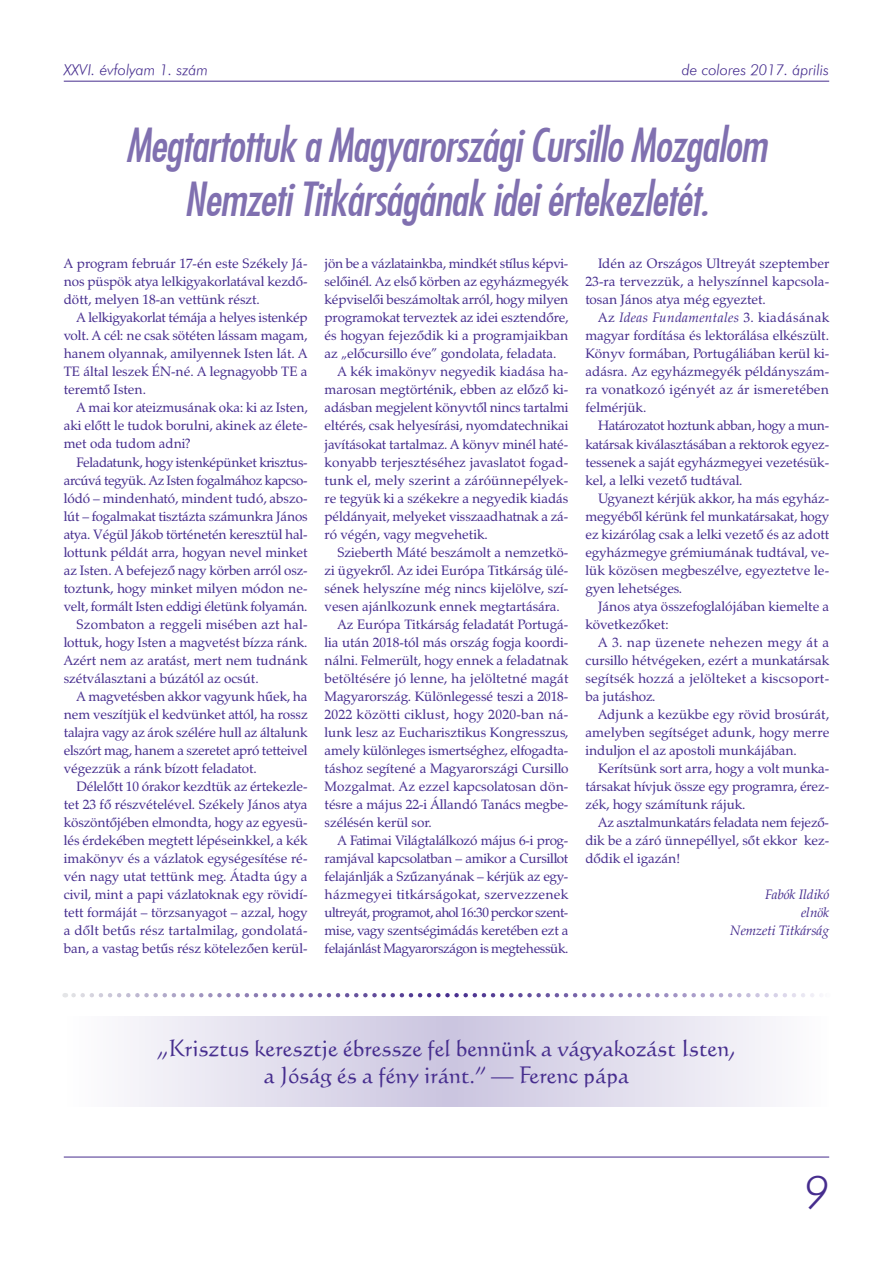
<style>
.page{position:relative;width:893px;height:1263px;background:#fff}
.page>*{position:absolute;margin:0;border:0;box-sizing:border-box;transform-origin:0 0}
.t1{font:45px/54px "Futura Md Cn PFL Italic";letter-spacing:-.02em;color:#8070b0;text-align:center}
.t2{font:45px "Futura Lt PFL Italic";color:#462d8e}
.t3{font:22.5px/27px "Calligraphic 421 PFL";color:#462d8e;text-align:center}
.t4{font:15px "Futura Lt PFL Italic";color:#462d8e}
.t5{font:13.5px/18px "Zapf Calligraphic 801 PFL";color:#462d8e;text-align:justify}
.t6{font:13.5px "Zapf Calligraphic 801 PFL";letter-spacing:-.025em;color:#462d8e}
.t7{font:13.5px "Zapf Calligraphic 801 PFL";letter-spacing:-.035em;color:#462d8e}
.t8{font:13.5px "Zapf Calligraphic 801 PFL";letter-spacing:-.02em;color:#462d8e}
.t9{font:13.5px "Zapf Calligraphic 801 PFL";letter-spacing:.02em;color:#462d8e}
.t10{font:13.5px "Zapf Calligraphic 801 PFL";letter-spacing:.025em;color:#462d8e}
.t11{font:italic 13.5px/18px "Zapf Calligraphic 801 PFL";color:#462d8e;text-align:right}
.s1{font-style:italic}
</style>
<div class="page">
<hr style="left:64px;top:81px;width:765px;height:1px;background:#462d8e">
<hr style="left:64px;top:1157px;width:765px;height:1px;background:#462d8e">
<svg style="left:130px;top:1016px;width:640px;height:91px;background:#e0dcec"></svg>
<svg style="left:73px;top:993px;width:741px;height:4px"></svg>
<p class="t4" style="left:64px;top:61px;width:146px">XXVI. évfolyam 1. szám</p>
<p class="t4" style="left:682px;top:61px;width:149px">de colores 2017. április</p>
<h1 class="t1" style="left:126px;top:117px;width:643px">Megtartottuk a Magyarországi Cursillo Mozgalom<br>Nemzeti Titkárságának idei értekezletét.</h1>
<p class="t5" style="left:64px;top:255px;width:245px">A program február 17-én este Székely Já&shy;nos püspök atya lelkigyakorlatával kezdő&shy;dött, melyen 18-an vettünk részt.</p>
<p class="t5" style="left:64px;top:309px;width:245px;text-indent:13px">A lelkigyakorlat témája a helyes istenkép volt. A cél: ne csak sötéten lássam magam, hanem olyannak, amilyennek Isten lát. A TE által leszek ÉN-né. A legnagyobb TE a teremtő Isten.</p>
<p class="t5" style="left:64px;top:399px;width:245px;text-indent:13px">A mai kor ateizmusának oka: ki az Isten, aki előtt le tudok borulni, akinek az élete&shy;met oda tudom adni?</p>
<p class="t8" style="left:77px;top:453px;width:233px">Feladatunk, hogy istenképünket krisztus-</p>
<p class="t6" style="left:64px;top:471px;width:245px">arcúvá tegyük. Az Isten fogalmához kapcso-</p>
<p class="t5" style="left:64px;top:489px;width:245px">lódó – mindenható, mindent tudó, abszo-</p>
<p class="t5" style="left:64px;top:507px;width:245px">lút – fogalmakat tisztázta számunkra János</p>
<p class="t5" style="left:64px;top:525px;width:245px">atya. Végül Jákob történetén keresztül hal-</p>
<p class="t5" style="left:64px;top:543px;width:245px">lottunk példát arra, hogyan nevel minket</p>
<p class="t5" style="left:64px;top:561px;width:245px">az Isten. A befejező nagy körben arról osz-</p>
<p class="t5" style="left:64px;top:579px;width:245px">toztunk, hogy minket milyen módon ne-</p>
<p class="t5" style="left:64px;top:597px;width:245px">velt, formált Isten eddigi életünk folyamán.</p>
<p class="t5" style="left:77px;top:615px;width:233px">Szombaton a reggeli misében azt hal-</p>
<p class="t5" style="left:64px;top:633px;width:245px">lottuk, hogy Isten a magvetést bízza ránk.</p>
<p class="t5" style="left:64px;top:651px;width:245px">Azért nem az aratást, mert nem tudnánk</p>
<p class="t5" style="left:64px;top:669px;width:196px">szétválasztani a búzától az ocsút.</p>
<p class="t5" style="left:77px;top:687px;width:233px">A magvetésben akkor vagyunk hűek, ha</p>
<p class="t5" style="left:64px;top:705px;width:245px">nem veszítjük el kedvünket attól, ha rossz</p>
<p class="t5" style="left:64px;top:723px;width:245px">talajra vagy az árok szélére hull az általunk</p>
<p class="t5" style="left:64px;top:741px;width:245px">elszórt mag, hanem a szeretet apró tetteivel</p>
<p class="t5" style="left:64px;top:759px;width:195px">végezzük a ránk bízott feladatot.</p>
<p class="t5" style="left:77px;top:777px;width:233px">Délelőtt 10 órakor kezdtük az értekezle-</p>
<p class="t5" style="left:64px;top:795px;width:245px">tet 23 fő részvételével. Székely János atya</p>
<p class="t5" style="left:64px;top:813px;width:245px">köszöntőjében elmondta, hogy az egyesü-</p>
<p class="t5" style="left:64px;top:831px;width:245px">lés érdekében megtett lépéseinkkel, a kék</p>
<p class="t5" style="left:64px;top:849px;width:245px">imakönyv és a vázlatok egységesítése ré-</p>
<p class="t5" style="left:64px;top:867px;width:245px">vén nagy utat tettünk meg. Átadta úgy a</p>
<p class="t5" style="left:64px;top:885px;width:245px">civil, mint a papi vázlatoknak egy rövidí-</p>
<p class="t5" style="left:64px;top:903px;width:245px">tett formáját – törzsanyagot – azzal, hogy</p>
<p class="t5" style="left:64px;top:921px;width:245px">a dőlt betűs rész tartalmilag, gondolatá-</p>
<p class="t5" style="left:64px;top:939px;width:245px">ban, a vastag betűs rész kötelezően kerül-</p>
<p class="t5" style="left:325px;top:255px;width:245px">jön be a vázlatainkba, mindkét stílus képvi-</p>
<p class="t5" style="left:325px;top:273px;width:245px">selőinél. Az első körben az egyházmegyék</p>
<p class="t5" style="left:325px;top:291px;width:245px">képviselői beszámoltak arról, hogy milyen</p>
<p class="t5" style="left:325px;top:309px;width:245px">programokat terveztek az idei esztendőre,</p>
<p class="t5" style="left:325px;top:327px;width:245px">és hogyan fejeződik ki a programjaikban</p>
<p class="t5" style="left:325px;top:345px;width:233px">az „előcursillo éve” gondolata, feladata.</p>
<p class="t5" style="left:337px;top:363px;width:233px">A kék imakönyv negyedik kiadása ha-</p>
<p class="t5" style="left:325px;top:381px;width:245px">marosan megtörténik, ebben az előző ki-</p>
<p class="t5" style="left:325px;top:399px;width:245px">adásban megjelent könyvtől nincs tartalmi</p>
<p class="t5" style="left:325px;top:417px;width:245px">eltérés, csak helyesírási, nyomdatechnikai</p>
<p class="t5" style="left:325px;top:435px;width:245px">javításokat tartalmaz. A könyv minél haté-</p>
<p class="t5" style="left:325px;top:453px;width:245px">konyabb terjesztéséhez javaslatot fogad-</p>
<p class="t5" style="left:325px;top:471px;width:245px">tunk el, mely szerint a záróünnepélyek-</p>
<p class="t5" style="left:325px;top:489px;width:245px">re tegyük ki a székekre a negyedik kiadás</p>
<p class="t5" style="left:325px;top:507px;width:245px">példányait, melyeket visszaadhatnak a zá-</p>
<p class="t5" style="left:325px;top:525px;width:165px">ró végén, vagy megvehetik.</p>
<p class="t5" style="left:337px;top:543px;width:233px">Szieberth Máté beszámolt a nemzetkö-</p>
<p class="t5" style="left:325px;top:561px;width:245px">zi ügyekről. Az idei Európa Titkárság ülé-</p>
<p class="t5" style="left:325px;top:579px;width:245px">sének helyszíne még nincs kijelölve, szí-</p>
<p class="t5" style="left:325px;top:597px;width:237px">vesen ajánlkozunk ennek megtartására.</p>
<p class="t5" style="left:337px;top:615px;width:233px">Az Európa Titkárság feladatát Portugá-</p>
<p class="t5" style="left:325px;top:633px;width:245px">lia után 2018-tól más ország fogja koordi-</p>
<p class="t5" style="left:325px;top:651px;width:245px">nálni. Felmerült, hogy ennek a feladatnak</p>
<p class="t5" style="left:325px;top:669px;width:245px">betöltésére jó lenne, ha jelöltetné magát</p>
<p class="t5" style="left:325px;top:687px;width:245px">Magyarország. Különlegessé teszi a 2018-</p>
<p class="t10" style="left:325px;top:705px;width:245px">2022 közötti ciklust, hogy 2020-ban ná-</p>
<p class="t5" style="left:325px;top:723px;width:245px">lunk lesz az Eucharisztikus Kongresszus,</p>
<p class="t5" style="left:325px;top:741px;width:245px">amely különleges ismertséghez, elfogadta-</p>
<p class="t5" style="left:325px;top:759px;width:245px">táshoz segítené a Magyarországi Cursillo</p>
<p class="t5" style="left:325px;top:777px;width:245px">Mozgalmat. Az ezzel kapcsolatosan dön-</p>
<p class="t5" style="left:325px;top:795px;width:245px">tésre a május 22-i Állandó Tanács megbe-</p>
<p class="t5" style="left:325px;top:813px;width:109px">szélésén kerül sor.</p>
<p class="t5" style="left:337px;top:831px;width:233px">A Fatimai Világtalálkozó május 6-i prog-</p>
<p class="t5" style="left:325px;top:849px;width:245px">ramjával kapcsolatban – amikor a Cursillot</p>
<p class="t5" style="left:325px;top:867px;width:245px">felajánlják a Szűzanyának – kérjük az egy-</p>
<p class="t9" style="left:325px;top:885px;width:245px">házmegyei titkárságokat, szervezzenek</p>
<p class="t7" style="left:325px;top:903px;width:245px">ultreyát, programot, ahol 16:30 perckor szent-</p>
<p class="t5" style="left:325px;top:921px;width:245px">mise, vagy szentségimádás keretében ezt a</p>
<p class="t6" style="left:325px;top:939px;width:245px">felajánlást Magyarországon is megtehessük.</p>
<p class="t5" style="left:585px;top:255px;width:245px;text-indent:13px">Idén az Országos Ultreyát szeptember 23-ra tervezzük, a helyszínnel kapcsola&shy;tosan János atya még egyeztet.</p>
<p class="t5" style="left:585px;top:309px;width:245px;text-indent:13px">Az <span class="s1">Ideas Fundamentales</span> 3. kiadásának magyar fordítása és lektorálása elkészült.<br>Könyv formában, Portugáliában kerül ki&shy;adásra. Az egyházmegyék példányszám&shy;ra vonatkozó igényét az ár ismeretében felmérjük.</p>
<p class="t5" style="left:585px;top:417px;width:245px;text-indent:13px">Határozatot hoztunk abban, hogy a mun&shy;katársak kiválasztásában a rektorok egyez&shy;tessenek a saját egyházmegyei vezetésük&shy;kel, a lelki vezető tudtával.</p>
<p class="t5" style="left:585px;top:489px;width:245px;text-indent:13px">Ugyanezt kérjük akkor, ha más egyház&shy;megyéből kérünk fel munkatársakat, hogy ez kizárólag csak a lelki vezető és az adott egyházmegye grémiumának tudtával, ve&shy;lük közösen megbeszélve, egyeztetve le&shy;gyen lehetséges.</p>
<p class="t5" style="left:585px;top:597px;width:245px;text-indent:13px">János atya összefoglalójában kiemelte a következőket:</p>
<p class="t5" style="left:585px;top:633px;width:245px;text-indent:13px">A 3. nap üzenete nehezen megy át a cursillo hétvégeken, ezért a munkatársak segítsék hozzá a jelölteket a kiscsoport&shy;ba jutáshoz.</p>
<p class="t5" style="left:585px;top:705px;width:245px;text-indent:13px">Adjunk a kezükbe egy rövid brosúrát, amelyben segítséget adunk, hogy merre induljon el az apostoli munkájában.</p>
<p class="t5" style="left:585px;top:759px;width:245px;text-indent:13px">Kerítsünk sort arra, hogy a volt munka&shy;társakat hívjuk össze egy programra, érez&shy;zék, hogy számítunk rájuk.</p>
<p class="t5" style="left:585px;top:813px;width:245px;text-indent:13px">Az asztalmunkatárs feladata nem fejező&shy;dik be a záró ünnepéllyel, sőt ekkor kez&shy;dődik el igazán!</p>
<p class="t11" style="left:730px;top:885px;width:100px">Fabók Ildikó<br>elnök<br>Nemzeti Titkárság</p>
<h2 class="t3" style="left:158px;top:1034px;width:579px">„Krisztus keresztje ébressze fel bennünk a vágyakozást Isten, a Jóság és a fény iránt.” — Ferenc pápa</h2>
<h1 class="t2" style="left:804px;top:1165px;width:27px">9</h1>
</div>
